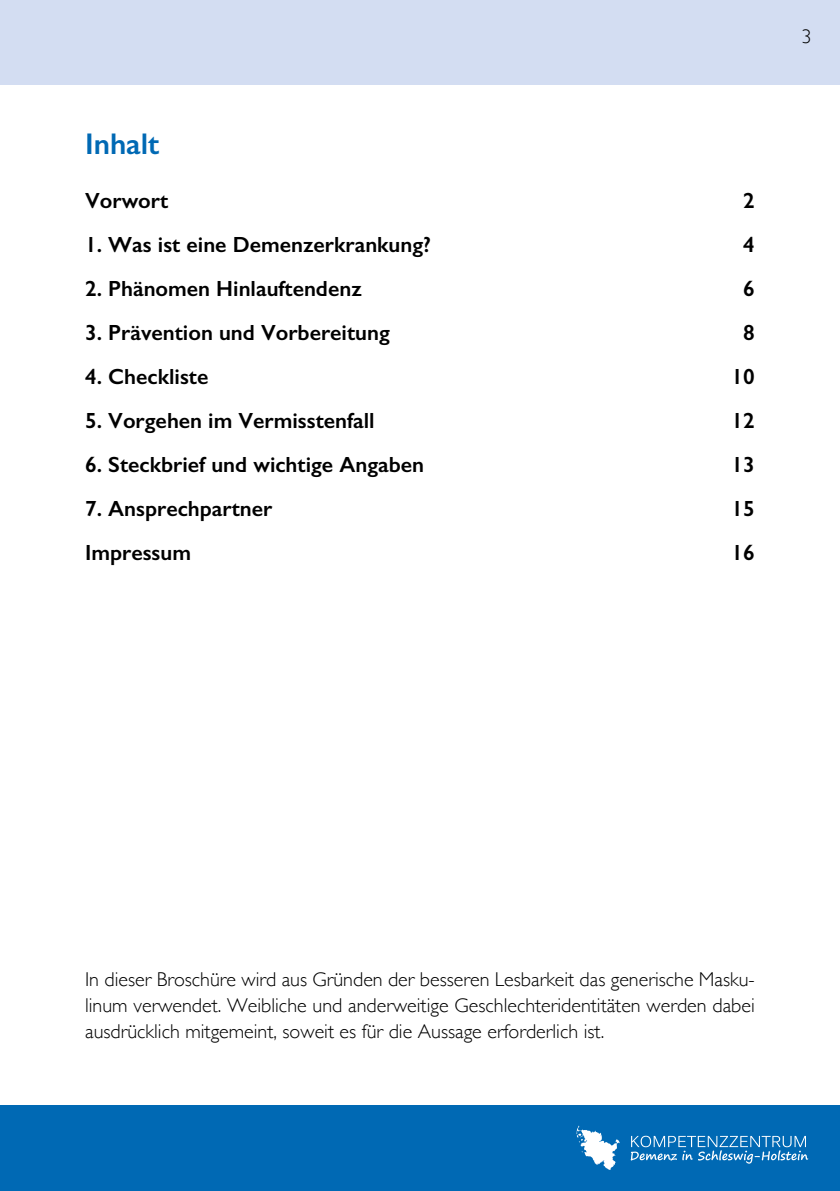
<style>
.page{position:relative;width:840px;height:1191px;background:#fff}
.page>*{position:absolute;margin:0;border:0;box-sizing:border-box;transform-origin:0 0}
.t1{font:600 30px "Gill Sans";color:#0069b4}
.t2{font:600 22px "Gill Sans";color:#000}
.t3{font:300 20px/26px "Gill Sans";color:#000;text-align:justify}
</style>
<div class="page">
<div style="left:0;top:1104px;width:839px;height:87px;background:#0069b4"></div>
<svg style="left:576px;top:1125px;width:43px;height:45px"></svg>
<svg style="left:630px;top:1135px;width:177px;height:28px"></svg>
<div style="left:0;top:0;width:839px;height:84px;background:#d3ddf2"></div>
<h1 class="t1" style="left:85px;top:126px;width:76px">Inhalt</h1>
<p class="t2" style="left:85px;top:187px;width:85px">Vorwort</p>
<p class="t2" style="left:742px;top:187px;width:13px">2</p>
<p class="t2" style="left:85px;top:231px;width:347px">1. Was ist eine Demenzerkrankung?</p>
<p class="t2" style="left:742px;top:231px;width:13px">4</p>
<p class="t2" style="left:85px;top:275px;width:278px">2. Phänomen Hinlauftendenz</p>
<p class="t2" style="left:742px;top:275px;width:13px">6</p>
<p class="t2" style="left:85px;top:319px;width:306px">3. Prävention und Vorbereitung</p>
<p class="t2" style="left:742px;top:319px;width:13px">8</p>
<p class="t2" style="left:85px;top:363px;width:125px">4. Checkliste</p>
<p class="t2" style="left:731px;top:363px;width:25px">10</p>
<p class="t2" style="left:85px;top:407px;width:291px">5. Vorgehen im Vermisstenfall</p>
<p class="t2" style="left:731px;top:407px;width:25px">12</p>
<p class="t2" style="left:85px;top:451px;width:340px">6. Steckbrief und wichtige Angaben</p>
<p class="t2" style="left:731px;top:451px;width:25px">13</p>
<p class="t2" style="left:85px;top:495px;width:189px">7. Ansprechpartner</p>
<p class="t2" style="left:731px;top:495px;width:25px">15</p>
<p class="t2" style="left:85px;top:539px;width:107px">Impressum</p>
<p class="t2" style="left:731px;top:539px;width:25px">16</p>
<p class="t3" style="left:801px;top:23px;width:11px">3</p>
<p class="t3" style="left:85px;top:966px;width:670px">In dieser Broschüre wird aus Gründen der besseren Lesbarkeit das generische Masku&shy;linum verwendet. Weibliche und anderweitige Geschlechteridentitäten werden dabei ausdrücklich mitgemeint, soweit es für die Aussage erforderlich ist.</p>
</div>
